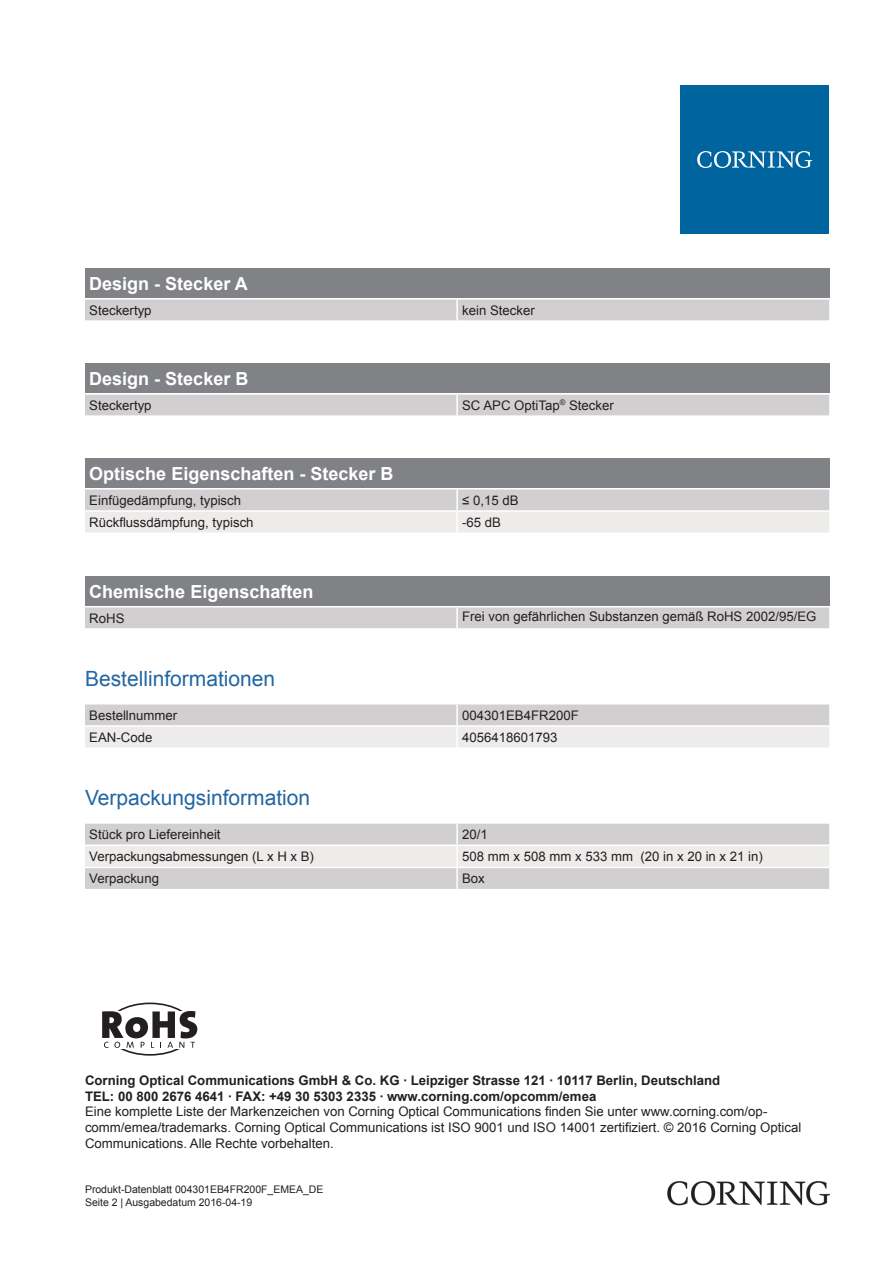
<style>
.page{position:relative;width:893px;height:1263px;background:#fff}
.page>*{position:absolute;margin:0;border:0;box-sizing:border-box;transform-origin:0 0}
.t1{font:21px "Arial";color:#2166a2}
.t2{font:700 18px "Arial";color:#fff}
.t3{font:13.2px/15.9px "Arial";color:#231f20}
.t4{font:700 13.2px/15.9px "Arial";color:#231f20}
.t5{font:10.5px/12.6px "Arial";color:#231f20}
</style>
<div class="page">
<div style="left:85px;top:268px;width:744px;height:30px;background:#808285"></div>
<div style="left:85px;top:300px;width:744px;height:20px;background:#d1cfcf"></div>
<hr style="left:456px;top:300px;width:2px;height:20px;background:#fff">
<div style="left:85px;top:363px;width:744px;height:30px;background:#808285"></div>
<div style="left:85px;top:395px;width:744px;height:20px;background:#d1cfcf"></div>
<hr style="left:456px;top:395px;width:2px;height:20px;background:#fff">
<div style="left:85px;top:458px;width:744px;height:30px;background:#808285"></div>
<svg style="left:85px;top:489px;width:744px;height:43px;background:#dfdddd"></svg>
<hr style="left:456px;top:489px;width:2px;height:21px;background:#fff">
<hr style="left:456px;top:512px;width:2px;height:20px;background:#fff">
<hr style="left:85px;top:510px;width:372px;height:2px;background:#fff">
<hr style="left:457px;top:510px;width:372px;height:2px;background:#fff">
<div style="left:85px;top:576px;width:744px;height:30px;background:#808285"></div>
<div style="left:85px;top:607px;width:744px;height:21px;background:#d1cfcf"></div>
<hr style="left:456px;top:607px;width:2px;height:21px;background:#fff">
<svg style="left:85px;top:704px;width:744px;height:43px;background:#dfdddd"></svg>
<hr style="left:456px;top:704px;width:2px;height:21px;background:#fff">
<hr style="left:456px;top:727px;width:2px;height:20px;background:#fff">
<hr style="left:85px;top:725px;width:372px;height:2px;background:#fff">
<hr style="left:457px;top:725px;width:372px;height:2px;background:#fff">
<div style="left:85px;top:824px;width:744px;height:65px;background:#d1cfcf"></div>
<div style="left:85px;top:846px;width:744px;height:21px;background:#edeceb"></div>
<hr style="left:456px;top:824px;width:2px;height:20px;background:#fff">
<hr style="left:456px;top:846px;width:2px;height:21px;background:#fff">
<hr style="left:456px;top:868px;width:2px;height:21px;background:#fff">
<hr style="left:85px;top:844px;width:372px;height:2px;background:#fff">
<hr style="left:457px;top:844px;width:372px;height:2px;background:#fff">
<hr style="left:85px;top:867px;width:372px;height:1px;background:#fff">
<hr style="left:457px;top:867px;width:372px;height:1px;background:#fff">
<div style="left:680px;top:85px;width:149px;height:149px;background:#00649e"></div>
<svg style="left:697px;top:151px;width:115px;height:17px"></svg>
<img style="left:668px;top:1181px;width:161px;height:24px">
<div style="left:105px;top:1002px;width:90px;height:54px;border:2px solid #231f20;border-radius:50%"></div>
<div style="left:85px;top:1011px;width:123px;height:38px;background:#fff"></div>
<svg style="left:102px;top:1011px;width:95px;height:37px"></svg>
<h2 class="t2" style="left:89px;top:271px;width:160px">Design - Stecker A</h2>
<p class="t3" style="left:89px;top:302px;width:64px">Steckertyp</p>
<p class="t3" style="left:462px;top:302px;width:74px">kein Stecker</p>
<h2 class="t2" style="left:89px;top:366px;width:161px">Design - Stecker B</h2>
<p class="t3" style="left:89px;top:397px;width:64px">Steckertyp</p>
<p class="t3" style="left:462px;top:397px;width:153px">SC APC OptiTap<sup>®</sup> Stecker</p>
<h2 class="t2" style="left:89px;top:461px;width:306px">Optische Eigenschaften - Stecker B</h2>
<p class="t3" style="left:89px;top:492px;width:153px">Einfügedämpfung, typisch</p>
<p class="t3" style="left:462px;top:492px;width:58px">≤ 0,15 dB</p>
<p class="t3" style="left:89px;top:514px;width:166px">Rückflussdämpfung, typisch</p>
<p class="t3" style="left:462px;top:514px;width:40px">-65 dB</p>
<h2 class="t2" style="left:89px;top:579px;width:226px">Chemische Eigenschaften</h2>
<p class="t3" style="left:89px;top:610px;width:37px">RoHS</p>
<p class="t3" style="left:462px;top:609px;width:356px">Frei von gefährlichen Substanzen gemäß RoHS 2002/95/EG</p>
<h1 class="t1" style="left:85px;top:665px;width:192px">Bestellinformationen</h1>
<p class="t3" style="left:89px;top:707px;width:90px">Bestellnummer</p>
<p class="t3" style="left:462px;top:707px;width:118px">004301EB4FR200F</p>
<p class="t3" style="left:89px;top:729px;width:65px">EAN-Code</p>
<p class="t3" style="left:462px;top:729px;width:97px">4056418601793</p>
<h1 class="t1" style="left:85px;top:784px;width:227px">Verpackungsinformation</h1>
<p class="t3" style="left:89px;top:826px;width:133px">Stück pro Liefereinheit</p>
<p class="t3" style="left:462px;top:826px;width:27px">20/1</p>
<p class="t3" style="left:89px;top:849px;width:226px">Verpackungsabmessungen (L x H x B)</p>
<p class="t3" style="left:462px;top:849px;width:302px">508 mm x 508 mm x 533 mm (20 in x 20 in x 21 in)</p>
<p class="t3" style="left:89px;top:871px;width:71px">Verpackung</p>
<p class="t3" style="left:462px;top:871px;width:24px">Box</p>
<p class="t4" style="left:85px;top:1073px;width:637px">Corning Optical Communications GmbH &amp; Co. KG · Leipziger Strasse 121 · 10117 Berlin, Deutschland<br>TEL: 00 800 2676 4641 · FAX: +49 30 5303 2335 · www.corning.com/opcomm/emea</p>
<p class="t3" style="left:85px;top:1104px;width:718px">Eine komplette Liste der Markenzeichen von Corning Optical Communications finden Sie unter www.corning.com/op&shy;comm/emea/trademarks. Corning Optical Communications ist ISO 9001 und ISO 14001 zertifiziert. © 2016 Corning Optical<br>Communications. Alle Rechte vorbehalten.</p>
<p class="t5" style="left:85px;top:1183px;width:240px">Produkt-Datenblatt 004301EB4FR200F_EMEA_DE<br>Seite 2 | Ausgabedatum 2016-04-19</p>
</div>
